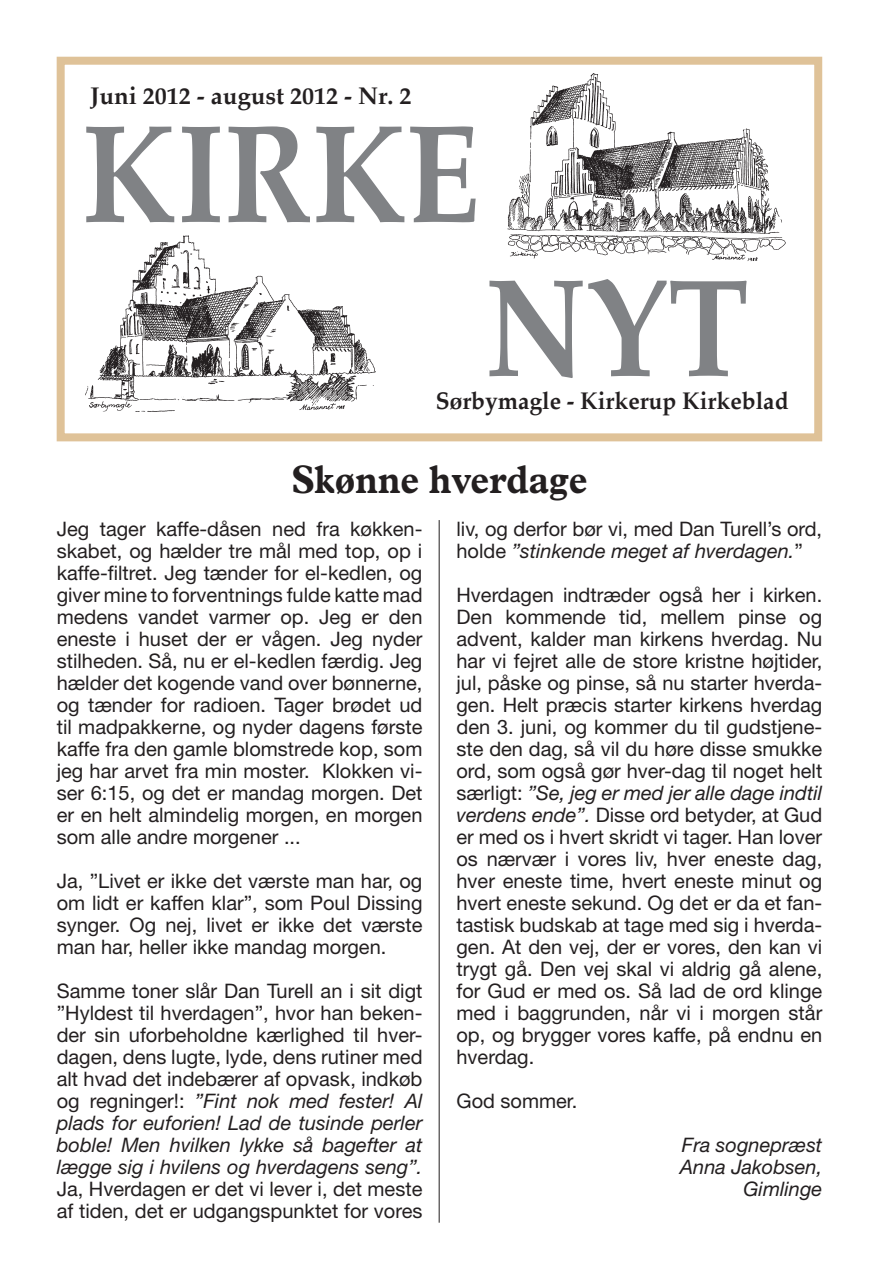
<style>
.page{position:relative;width:879px;height:1276px;background:#fff}
.page>*{position:absolute;margin:0;border:0;box-sizing:border-box;transform-origin:0 0}
.t1{font:700 140px "Palatino";color:#808285;scale:.87 1}
.t2{font:700 40px "Plantin";color:#231f20;scale:.9 1}
.t3{font:700 24px "Palatino";color:#231f20;scale:.95 1}
.t4{font:700 24px "Palatino";color:#231f20}
.t5{font:20px/22px "Helvetica Neue";color:#231f20;text-align:justify}
.t6{font:italic 20px/22px "Helvetica Neue";color:#231f20;text-align:right}
.s1{font-style:italic}
</style>
<div class="page">
<img style="left:85px;top:235px;width:291px;height:177px">
<img style="left:507px;top:73px;width:279px;height:188px">
<div style="left:57px;top:57px;width:765px;height:384px;border:8px solid #dfc298"></div>
<hr style="left:439px;top:520px;width:1px;height:702px;background:#231f20">
<p class="t4" style="left:90px;top:75px;width:323px">Juni 2012 - august 2012 - Nr. 2</p>
<h1 class="t1" style="left:82px;top:55px;width:460px">KIRKE</h1>
<h1 class="t1" style="left:485px;top:209px;width:305px">NYT</h1>
<p class="t3" style="left:436px;top:380px;width:373px">Sørbymagle - Kirkerup Kirkeblad</p>
<h2 class="t2" style="left:291px;top:456px;width:331px">Skønne hverdage</h2>
<p class="t5" style="left:57px;top:517px;width:367px">Jeg tager kaffe-dåsen ned fra køkken&shy;skabet, og hælder tre mål med top, op i kaffe-filtret. Jeg tænder for el-kedlen, og giver mine to forventnings fulde katte mad medens vandet varmer op. Jeg er den eneste i huset der er vågen. Jeg nyder stilheden. Så, nu er el-kedlen færdig. Jeg hælder det kogende vand over bønnerne, og tænder for radioen. Tager brødet ud til madpakkerne, og nyder dagens første kaffe fra den gamle blomstrede kop, som jeg har arvet fra min moster. Klokken vi&shy;ser 6:15, og det er mandag morgen. Det er en helt almindelig morgen, en morgen som alle andre morgener ...</p>
<p class="t5" style="left:57px;top:869px;width:367px">Ja, ”Livet er ikke det værste man har, og om lidt er kaffen klar”, som Poul Dissing synger. Og nej, livet er ikke det værste man har, heller ikke mandag morgen.</p>
<p class="t5" style="left:57px;top:979px;width:367px">Samme toner slår Dan Turell an i sit digt ”Hyldest til hverdagen”, hvor han beken&shy;der sin uforbeholdne kærlighed til hver&shy;dagen, dens lugte, lyde, dens rutiner med alt hvad det indebærer af opvask, indkøb og regninger!: <span class="s1">”Fint nok med fester! Al plads for euforien! Lad de tusinde perler boble! Men hvilken lykke så bagefter at lægge sig i hvilens og hverdagens seng”.</span></p>
<p class="t5" style="left:57px;top:1177px;width:367px">Ja, Hverdagen er det vi lever i, det meste af tiden, det er udgangspunktet for vores</p>
<p class="t5" style="left:456px;top:517px;width:367px">liv, og derfor bør vi, med Dan Turell’s ord, holde <span class="s1">”stinkende meget af hverdagen.</span>”</p>
<p class="t5" style="left:456px;top:583px;width:367px">Hverdagen indtræder også her i kirken.<br>Den kommende tid, mellem pinse og advent, kalder man kirkens hverdag. Nu har vi fejret alle de store kristne højtider, jul, påske og pinse, så nu starter hverda&shy;gen. Helt præcis starter kirkens hverdag den 3. juni, og kommer du til gudstjene&shy;ste den dag, så vil du høre disse smukke ord, som også gør hver-dag til noget helt særligt: <span class="s1">”Se, jeg er med jer alle dage indtil verdens ende”.</span> Disse ord betyder, at Gud er med os i hvert skridt vi tager. Han lover os nærvær i vores liv, hver eneste dag, hver eneste time, hvert eneste minut og hvert eneste sekund. Og det er da et fan&shy;tastisk budskab at tage med sig i hverda&shy;gen. At den vej, der er vores, den kan vi trygt gå. Den vej skal vi aldrig gå alene, for Gud er med os. Så lad de ord klinge med i baggrunden, når vi i morgen står op, og brygger vores kaffe, på endnu en hverdag.</p>
<p class="t5" style="left:456px;top:1089px;width:122px">God sommer.</p>
<p class="t6" style="left:680px;top:1133px;width:144px">Fra sognepræst<br>Anna Jakobsen,<br>Gimlinge</p>
</div>
